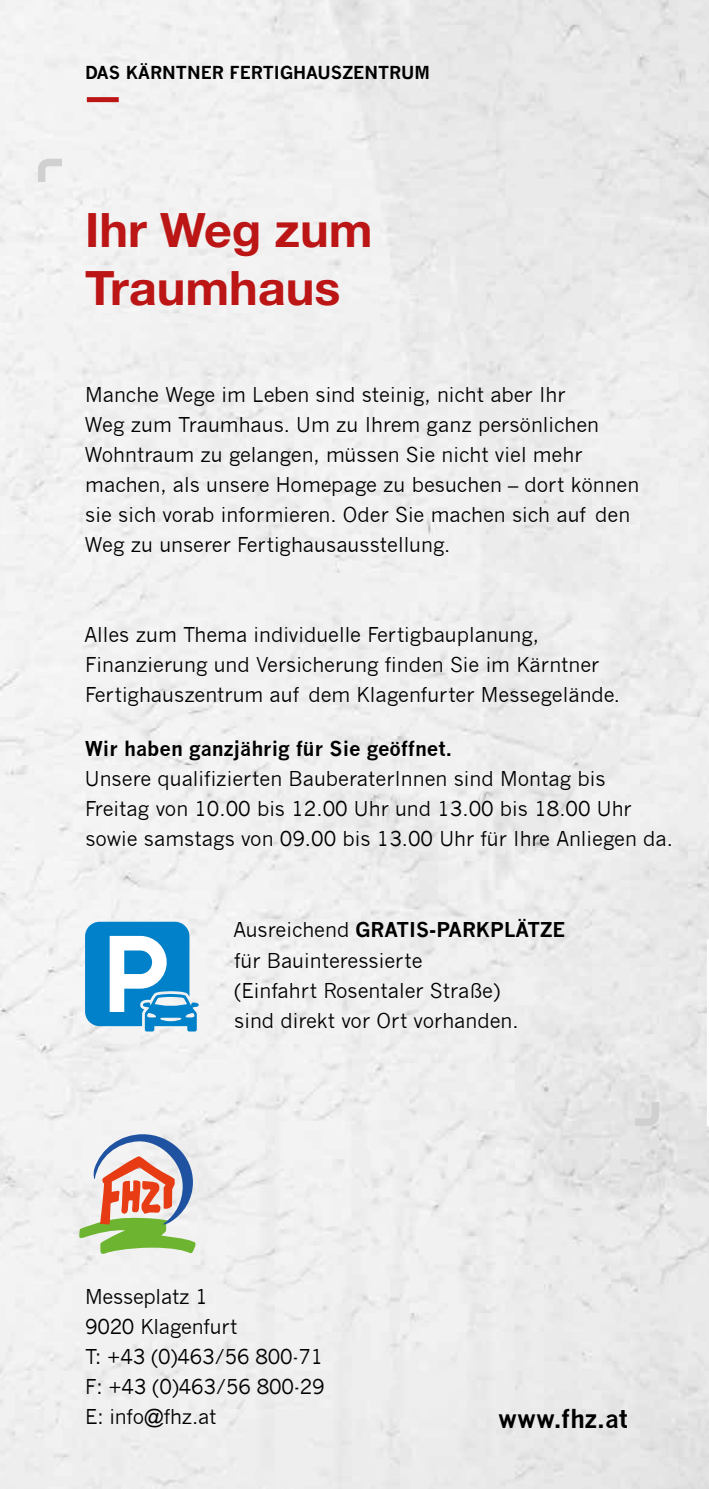
<style>
.page{position:relative;width:709px;height:1489px;background:#fff}
.page>*{position:absolute;margin:0;border:0;box-sizing:border-box;transform-origin:0 0}
.t1{font:700 47.5px/57.5px "Helvetica Neue";color:#bc1515}
.t2{font:700 25px "News Gothic";color:#000}
.t3{font:20px/30px "News Gothic";color:#000}
.t4{font:700 20px "News Gothic";color:#000}
.t5{font:700 17.5px "News Gothic";color:#000}
.s1{font-weight:700}
</style>
<div class="page">
<svg style="left:705px;top:938px;width:4px;height:189px"></svg>
<svg style="left:79px;top:1134px;width:117px;height:120px"></svg>
<div style="left:87px;top:97px;width:32px;height:5px;background:#bc1515"></div>
<svg style="left:38px;top:159px;width:23px;height:23px"></svg>
<svg style="left:636px;top:1102px;width:23px;height:23px"></svg>
<svg style="left:85px;top:921px;width:114px;height:110px"></svg>
<p class="t5" style="left:85px;top:61px;width:346px">DAS KÄRNTNER FERTIGHAUSZENTRUM</p>
<h1 class="t1" style="left:85px;top:201px;width:289px">Ihr Weg zum<br>Traumhaus</h1>
<p class="t3" style="left:85px;top:379px;width:556px">Manche Wege im Leben sind steinig, nicht aber Ihr<br>Weg zum Traumhaus. Um zu Ihrem ganz persönlichen Wohntraum zu gelangen, müssen Sie nicht viel mehr machen, als unsere Homepage zu besuchen – dort können sie sich vorab informieren. Oder Sie machen sich auf den Weg zu unserer Fertighausausstellung.</p>
<p class="t3" style="left:84px;top:620px;width:537px">Alles zum Thema individuelle Fertigbauplanung,<br>Finanzierung und Versicherung finden Sie im Kärntner<br>Fertighauszentrum auf dem Klagenfurter Messegelände.</p>
<p class="t4" style="left:85px;top:736px;width:368px">Wir haben ganzjährig für Sie geöffnet.</p>
<p class="t3" style="left:85px;top:763px;width:589px">Unsere qualifizierten BauberaterInnen sind Montag bis<br>Freitag von 10.00 bis 12.00 Uhr und 13.00 bis 18.00 Uhr sowie samstags von 09.00 bis 13.00 Uhr für Ihre Anliegen da.</p>
<p class="t3" style="left:233px;top:915px;width:333px">Ausreichend <span class="s1">GRATIS-PARKPLÄTZE </span>für Bauinteressierte<br>(Einfahrt Rosentaler Straße)<br>sind direkt vor Ort vorhanden.</p>
<p class="t3" style="left:85px;top:1281px;width:241px">Messeplatz 1<br>9020 Klagenfurt<br>T: +43 (0)463/56 800-71<br>F: +43 (0)463/56 800-29<br>E: info@fhz.at</p>
<p class="t2" style="left:498px;top:1403px;width:131px">www.fhz.at</p>
</div>
